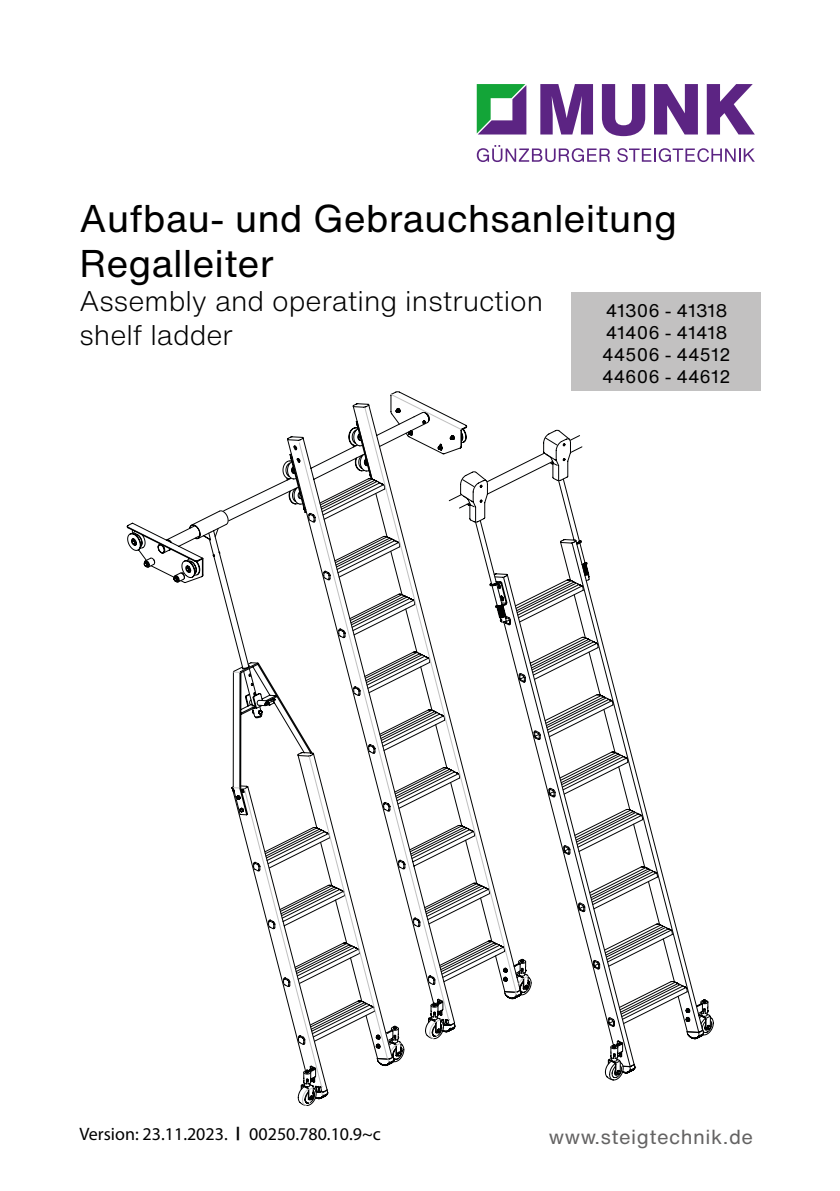
<style>
.page{position:relative;width:840px;height:1191px;background:#fff}
.page>*{position:absolute;margin:0;border:0;box-sizing:border-box;transform-origin:0 0}
.Titel{font:38px/45.6px "Helvetica Now Text";color:#000}
.Titel-2{font:300 28px/33.6px "Helvetica Now Text";color:#000}
.t1{font:20px "Helvetica Now Text";letter-spacing:.025em;color:#646363}
.Inhalt_Tabelle{font:18px/22px "Helvetica Now Text";color:#000}
.t2{font:18px "Myriad Pro";color:#000}
.s1{font-family:"Helvetica";font-weight:700}
</style>
<div class="page">
<svg style="left:476px;top:84px;width:50px;height:50px"></svg>
<svg style="left:540px;top:84px;width:52px;height:50px"></svg>
<svg style="left:601px;top:84px;width:44px;height:52px"></svg>
<svg style="left:654px;top:84px;width:43px;height:50px"></svg>
<svg style="left:706px;top:84px;width:48px;height:50px"></svg>
<svg style="left:476px;top:145px;width:133px;height:17px"></svg>
<svg style="left:617px;top:148px;width:137px;height:14px"></svg>
<div style="left:571px;top:292px;width:189px;height:99px;background:#c2c1c1"></div>
<svg style="left:127px;top:510px;width:104px;height:73px"></svg>
<svg style="left:182px;top:573px;width:49px;height:51px"></svg>
<svg style="left:231px;top:391px;width:479px;height:713px"></svg>
<p class="Titel" style="left:79px;top:194px;width:598px">Aufbau- und Gebrauchsanleitung<br>Regalleiter</p>
<p class="Titel-2" style="left:79px;top:283px;width:465px">Assembly and operating instruction shelf ladder</p>
<p class="Inhalt_Tabelle" style="left:602px;top:299px;width:130px">41306 - 41318<br>41406 - 41418<br>44506 - 44512<br>44606 - 44612</p>
<p class="t2" style="left:79px;top:1122px;width:303px">Version: 23.11.2023. <span class="s1">|</span> 00250.780.10.9~c</p>
<p class="t1" style="left:548px;top:1121px;width:205px">www.steigtechnik.de</p>
</div>
